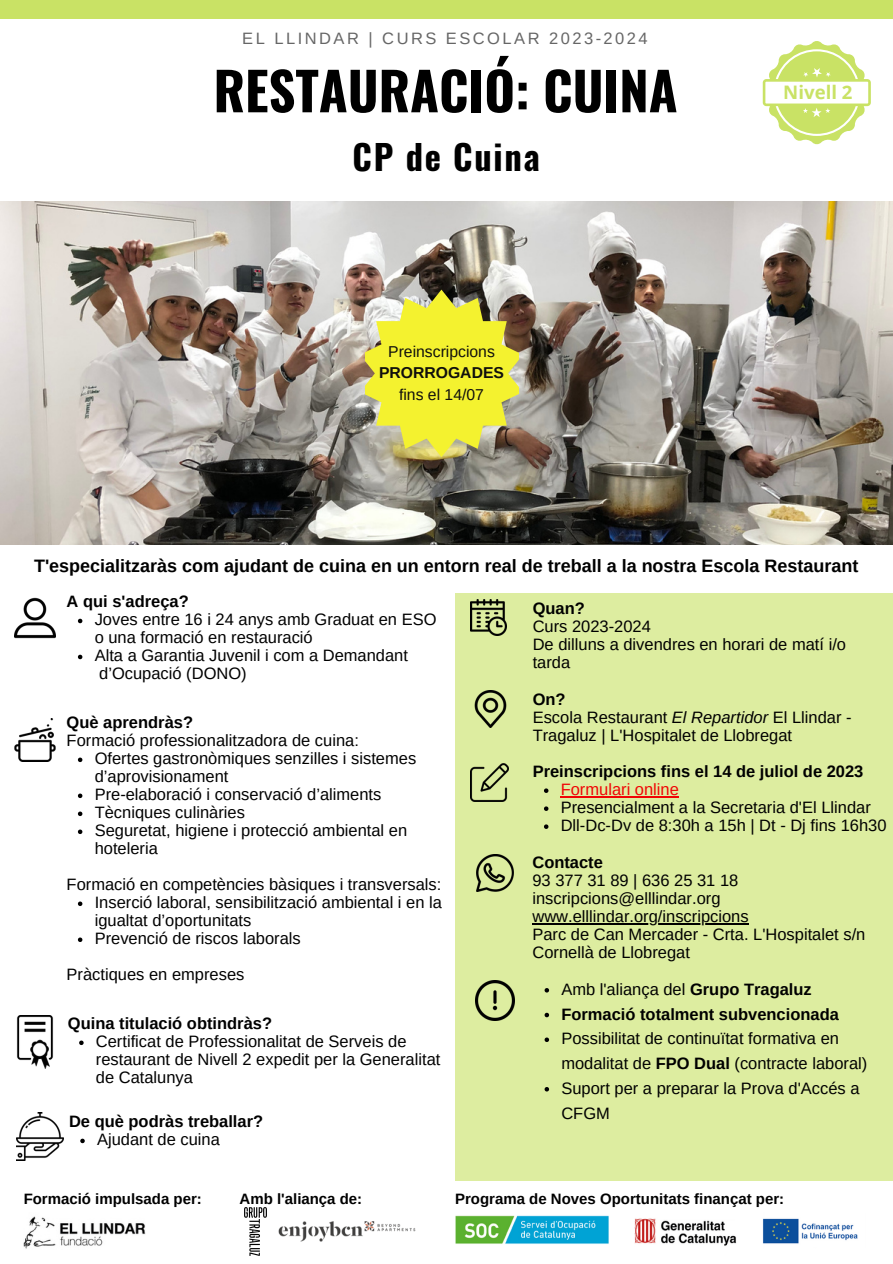
<style>
.page{position:relative;width:893px;height:1264px;background:#fff}
.page>*{position:absolute;margin:0;border:0;box-sizing:border-box;transform-origin:0 0}
.t1{font:700 52.5px "Oswald";color:#000}
.t2{font:700 34.5px "Oswald";letter-spacing:.05em;color:#000}
.t3{font:700 18.6px "Open Sans";color:#c9e265}
.t4{font:700 18px "Arimo";color:#000}
.t5{font:16.5px/18px "Arimo";color:#000}
.t6{font:700 16.5px "Arimo";color:#000}
.t7{font:16.5px "Arimo";letter-spacing:.15em;color:#666}
.t8{font:16.5px "Arimo";color:#f10404}
.t9{font:15.75px/21.3px "Arimo";color:#100f0d;text-align:center}
.t10{font:700 15px "Arimo";color:#000}
.s1{font-weight:700}
.s2{font-style:italic}
</style>
<div class="page">
<div style="left:0;top:0;width:892px;height:19px;background:#c9e265"></div>
<div style="left:455px;top:593px;width:437px;height:587px;background:#ddeda0"></div>
<img style="left:14px;top:597px;width:42px;height:42px">
<img style="left:24px;top:1216px;width:121px;height:33px">
<img style="left:16px;top:1015px;width:38px;height:53px">
<img style="left:0;top:201px;width:892px;height:343px">
<svg style="left:762px;top:41px;width:108px;height:104px"></svg>
<img style="left:17px;top:1112px;width:47px;height:47px">
<img style="left:14px;top:718px;width:42px;height:43px">
<img style="left:455px;top:1215px;width:403px;height:31px">
<img style="left:244px;top:1207px;width:22px;height:48px">
<img style="left:278px;top:1221px;width:138px;height:21px">
<svg style="left:78px;top:757px;width:4px;height:5px"></svg>
<svg style="left:78px;top:793px;width:4px;height:5px"></svg>
<svg style="left:78px;top:811px;width:4px;height:5px"></svg>
<svg style="left:78px;top:829px;width:4px;height:5px"></svg>
<svg style="left:78px;top:901px;width:4px;height:5px"></svg>
<svg style="left:78px;top:937px;width:4px;height:5px"></svg>
<svg style="left:79px;top:1040px;width:5px;height:5px"></svg>
<svg style="left:78px;top:618px;width:4px;height:5px"></svg>
<svg style="left:78px;top:654px;width:4px;height:5px"></svg>
<svg style="left:80px;top:1138px;width:5px;height:5px"></svg>
<img style="left:476px;top:854px;width:37px;height:37px">
<img style="left:470px;top:600px;width:36px;height:36px">
<img style="left:474px;top:690px;width:33px;height:37px">
<img style="left:470px;top:763px;width:39px;height:38px">
<img style="left:475px;top:980px;width:39px;height:40px">
<hr style="left:532px;top:923px;width:216px;height:1px;background:#000">
<svg style="left:544px;top:988px;width:5px;height:4px"></svg>
<svg style="left:544px;top:1012px;width:5px;height:5px"></svg>
<svg style="left:544px;top:1037px;width:5px;height:5px"></svg>
<svg style="left:544px;top:1087px;width:5px;height:4px"></svg>
<svg style="left:365px;top:289px;width:153px;height:168px;background:#d9d54d"></svg>
<svg style="left:544px;top:788px;width:4px;height:5px"></svg>
<hr style="left:560px;top:796px;width:119px;height:1px;background:#f10404">
<svg style="left:544px;top:806px;width:4px;height:5px"></svg>
<svg style="left:544px;top:824px;width:4px;height:5px"></svg>
<p class="t7" style="left:242px;top:29px;width:407px">EL LLINDAR | CURS ESCOLAR 2023-2024</p>
<p class="t1" style="left:213px;top:50px;width:465px">RESTAURACIÓ: CUINA</p>
<p class="t2" style="left:352px;top:130px;width:189px">CP de Cuina</p>
<p class="t9" style="left:379px;top:341px;width:126px">Preinscripcions<br><span class="s1">PRORROGADES</span></p>
<p class="t9" style="left:399px;top:383px;width:86px">fins el 14/07</p>
<p class="t3" style="left:783px;top:80px;width:71px">Nivell 2</p>
<p class="t4" style="left:34px;top:556px;width:825px">T'especialitzaràs com ajudant de cuina en un entorn real de treball a la nostra Escola Restaurant</p>
<p class="t6" style="left:67px;top:592px;width:123px">A qui s'adreça?</p>
<p class="t5" style="left:95px;top:610px;width:343px">Joves entre 16 i 24 anys amb Graduat en ESO o una formació en restauració</p>
<p class="t5" style="left:95px;top:646px;width:315px">Alta a Garantia Juvenil i com a Demandant d’Ocupació (DONO)</p>
<p class="t6" style="left:67px;top:713px;width:128px">Què aprendràs?</p>
<p class="t5" style="left:67px;top:731px;width:294px">Formació professionalitzadora de cuina:</p>
<p class="t5" style="left:95px;top:749px;width:323px">Ofertes gastronòmiques senzilles i sistemes d’aprovisionament</p>
<p class="t5" style="left:95px;top:785px;width:288px">Pre-elaboració i conservació d’aliments</p>
<p class="t5" style="left:95px;top:803px;width:152px">Tècniques culinàries</p>
<p class="t5" style="left:95px;top:821px;width:314px">Seguretat, higiene i protecció ambiental en hoteleria</p>
<p class="t5" style="left:67px;top:875px;width:376px">Formació en competències bàsiques i transversals:</p>
<p class="t5" style="left:95px;top:893px;width:349px">Inserció laboral, sensibilització ambiental i en la igualtat d’oportunitats</p>
<p class="t5" style="left:95px;top:929px;width:208px">Prevenció de riscos laborals</p>
<p class="t5" style="left:67px;top:965px;width:179px">Pràctiques en empreses</p>
<p class="t6" style="left:68px;top:1014px;width:206px">Quina titulació obtindràs?</p>
<p class="t5" style="left:96px;top:1032px;width:346px">Certificat de Professionalitat de Serveis de restaurant de Nivell 2 expedit per la Generalitat de Catalunya</p>
<p class="t6" style="left:69px;top:1112px;width:196px">De què podràs treballar?</p>
<p class="t5" style="left:97px;top:1130px;width:124px">Ajudant de cuina</p>
<p class="t6" style="left:532px;top:599px;width:54px">Quan?</p>
<p class="t5" style="left:532px;top:617px;width:120px">Curs 2023-2024</p>
<p class="t5" style="left:532px;top:635px;width:315px">De dilluns a divendres en horari de matí i/o tarda</p>
<p class="t6" style="left:532px;top:690px;width:34px">On?</p>
<p class="t5" style="left:532px;top:708px;width:320px">Escola Restaurant <span class="s2">El Repartidor</span> El Llindar -<br>Tragaluz | L'Hospitalet de Llobregat</p>
<p class="t6" style="left:532px;top:762px;width:332px">Preinscripcions fins el 14 de juliol de 2023</p>
<p class="t8" style="left:560px;top:780px;width:120px">Formulari online</p>
<p class="t5" style="left:560px;top:798px;width:311px">Presencialment a la Secretaria d'El Llindar</p>
<p class="t5" style="left:560px;top:816px;width:327px">Dll-Dc-Dv de 8:30h a 15h | Dt - Dj fins 16h30</p>
<p class="t6" style="left:532px;top:853px;width:72px">Contacte</p>
<p class="t5" style="left:532px;top:871px;width:207px">93 377 31 89 | 636 25 31 18</p>
<p class="t5" style="left:532px;top:889px;width:189px">inscripcions@elllindar.org</p>
<p class="t5" style="left:532px;top:907px;width:218px">www.elllindar.org/inscripcions</p>
<p class="t5" style="left:532px;top:925px;width:334px">Parc de Can Mercader - Crta. L'Hospitalet s/n</p>
<p class="t5" style="left:532px;top:943px;width:159px">Cornellà de Llobregat</p>
<p class="t5" style="left:561px;top:980px;width:252px">Amb l'aliança del <span class="s1">Grupo Tragaluz</span></p>
<p class="t6" style="left:561px;top:1004px;width:279px">Formació totalment subvencionada</p>
<p class="t5" style="left:561px;top:1026px;width:307px;line-height:24.8px">Possibilitat de continuïtat formativa en modalitat de <span class="s1">FPO Dual</span> (contracte laboral)</p>
<p class="t5" style="left:561px;top:1075px;width:300px;line-height:24.8px">Suport per a preparar la Prova d'Accés a<br>CFGM</p>
<p class="t10" style="left:24px;top:1190px;width:180px">Formació impulsada per:</p>
<p class="t10" style="left:455px;top:1190px;width:330px">Programa de Noves Oportunitats finançat per:</p>
<p class="t10" style="left:239px;top:1190px;width:124px">Amb l'aliança de:</p>
</div>
